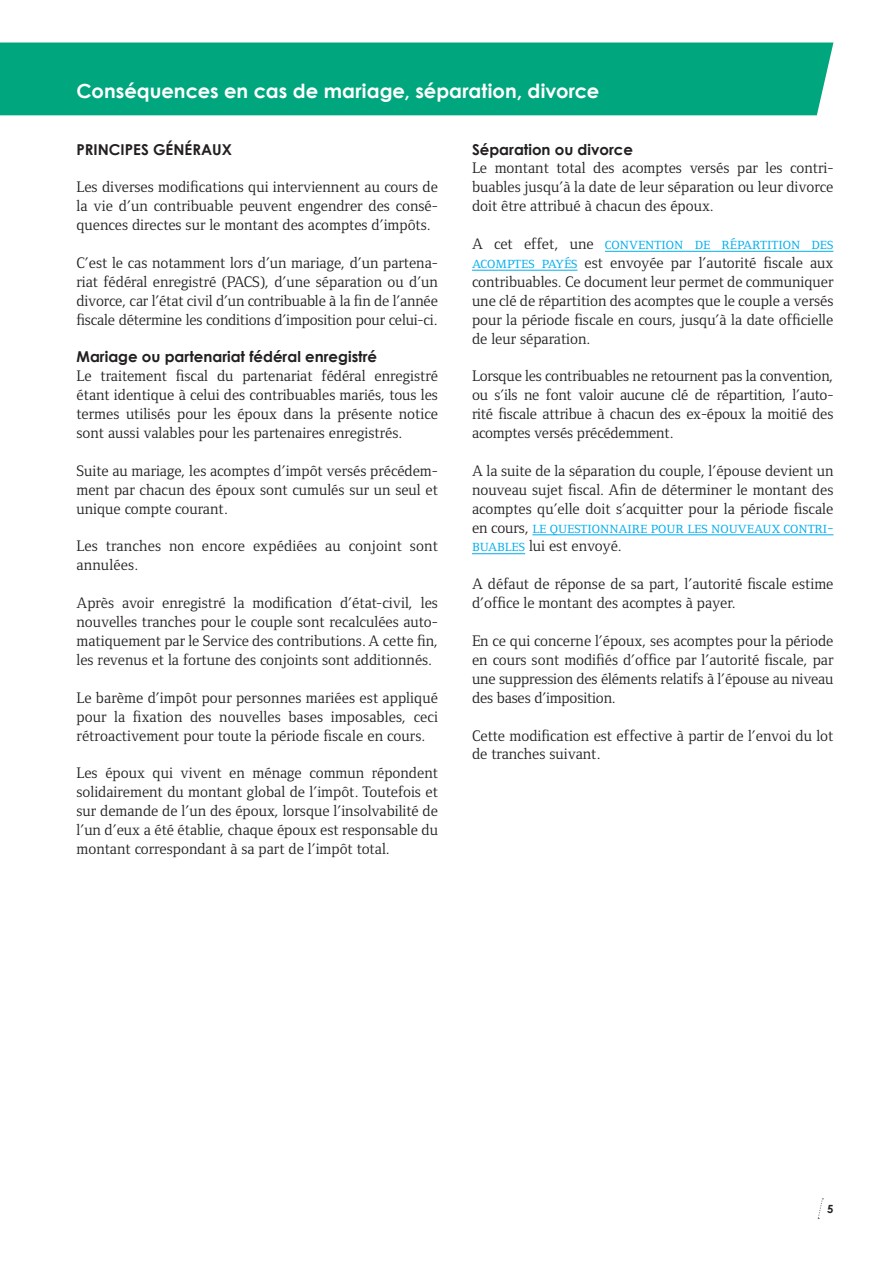
<style>
.page{position:relative;width:893px;height:1263px;background:#fff}
.page>*{position:absolute;margin:0;border:0;box-sizing:border-box;transform-origin:0 0}
.TITRE_HAUT_DE_PAGE{font:700 19.5px "Century Gothic";color:#fff}
.TEXTE_COURANT{font:15.75px/18.9px "Foundry Form Serif";color:#231f20;text-align:justify}
.TITRE_TEXTE_COURANT{font:700 15px "Century Gothic";color:#231f20}
.SURTITRE_TEXTE_COURA{font:700 15px "Century Gothic";color:#231f20}
.t1{font:700 11.25px "Century Gothic";color:#231f20}
.s1{font-family:"Foundry Form Serif Book SC";color:#00aeef}
</style>
<div class="page">
<svg style="left:817px;top:1198px;width:6px;height:21px"></svg>
<hr style="left:605px;top:251px;width:228px;height:1px;background:#00aeef">
<hr style="left:472px;top:270px;width:105px;height:1px;background:#00aeef">
<hr style="left:532px;top:534px;width:301px;height:1px;background:#00aeef">
<hr style="left:472px;top:553px;width:53px;height:1px;background:#00aeef">
<div style="left:0;top:43px;width:833px;height:72px;background:#00a77e"></div>
<p class="TITRE_HAUT_DE_PAGE" style="left:77px;top:79px;width:524px">Conséquences en cas de mariage, séparation, divorce</p>
<p class="SURTITRE_TEXTE_COURA" style="left:77px;top:140px;width:157px">PRINCIPES GÉNÉRAUX</p>
<p class="TEXTE_COURANT" style="left:77px;top:178px;width:363px">Les diverses modifications qui interviennent au cours de la vie d’un contribuable peuvent engendrer des consé&shy;quences directes sur le montant des acomptes d’impôts.</p>
<p class="TEXTE_COURANT" style="left:77px;top:253px;width:363px">C’est le cas notamment lors d’un mariage, d’un partena&shy;riat fédéral enregistré (PACS), d’une séparation ou d’un divorce, car l’état civil d’un contribuable à la fin de l’année fiscale détermine les conditions d’imposition pour celui-ci.</p>
<p class="TITRE_TEXTE_COURANT" style="left:77px;top:348px;width:302px">Mariage ou partenariat fédéral enregistré</p>
<p class="TEXTE_COURANT" style="left:77px;top:367px;width:363px">Le traitement fiscal du partenariat fédéral enregistré étant identique à celui des contribuables mariés, tous les termes utilisés pour les époux dans la présente notice sont aussi valables pour les partenaires enregistrés.</p>
<p class="TEXTE_COURANT" style="left:77px;top:461px;width:363px">Suite au mariage, les acomptes d’impôt versés précédem&shy;ment par chacun des époux sont cumulés sur un seul et unique compte courant.</p>
<p class="TEXTE_COURANT" style="left:77px;top:537px;width:363px">Les tranches non encore expédiées au conjoint sont annulées.</p>
<p class="TEXTE_COURANT" style="left:77px;top:593px;width:363px">Après avoir enregistré la modification d’état-civil, les nouvelles tranches pour le couple sont recalculées auto&shy;matiquement par le Service des contributions. A cette fin, les revenus et la fortune des conjoints sont additionnés.</p>
<p class="TEXTE_COURANT" style="left:77px;top:688px;width:363px">Le barème d’impôt pour personnes mariées est appliqué pour la fixation des nouvelles bases imposables, ceci rétroactivement pour toute la période fiscale en cours.</p>
<p class="TEXTE_COURANT" style="left:77px;top:764px;width:363px">Les époux qui vivent en ménage commun répondent solidairement du montant global de l’impôt. Toutefois et sur demande de l’un des époux, lorsque l’insolvabilité de l’un d’eux a été établie, chaque époux est responsable du montant correspondant à sa part de l’impôt total.</p>
<p class="TITRE_TEXTE_COURANT" style="left:472px;top:140px;width:163px">Séparation ou divorce</p>
<p class="TEXTE_COURANT" style="left:472px;top:159px;width:363px">Le montant total des acomptes versés par les contri&shy;buables jusqu’à la date de leur séparation ou leur divorce doit être attribué à chacun des époux.</p>
<p class="TEXTE_COURANT" style="left:472px;top:234px;width:363px">A cet effet, une <span class="s1">convention de répartition des acomptes payés</span> est envoyée par l’autorité fiscale aux contribuables. Ce document leur permet de communiquer une clé de répartition des acomptes que le couple a versés pour la période fiscale en cours, jusqu’à la date officielle de leur séparation.</p>
<p class="TEXTE_COURANT" style="left:472px;top:367px;width:363px">Lorsque les contribuables ne retournent pas la convention, ou s’ils ne font valoir aucune clé de répartition, l’auto&shy;rité fiscale attribue à chacun des ex-époux la moitié des acomptes versés précédemment.</p>
<p class="TEXTE_COURANT" style="left:472px;top:461px;width:363px">A la suite de la séparation du couple, l’épouse devient un nouveau sujet fiscal. Afin de déterminer le montant des acomptes qu’elle doit s’acquitter pour la période fiscale en cours, <span class="s1">le questionnaire pour les nouveaux contri&shy;buables</span> lui est envoyé.</p>
<p class="TEXTE_COURANT" style="left:472px;top:575px;width:363px">A défaut de réponse de sa part, l’autorité fiscale estime d’office le montant des acomptes à payer.</p>
<p class="TEXTE_COURANT" style="left:472px;top:631px;width:363px">En ce qui concerne l’époux, ses acomptes pour la période en cours sont modifiés d’office par l’autorité fiscale, par une suppression des éléments relatifs à l’épouse au niveau des bases d’imposition.</p>
<p class="TEXTE_COURANT" style="left:472px;top:726px;width:363px">Cette modification est effective à partir de l’envoi du lot de tranches suivant.</p>
<p class="t1" style="left:827px;top:1202px;width:8px">5</p>
</div>
